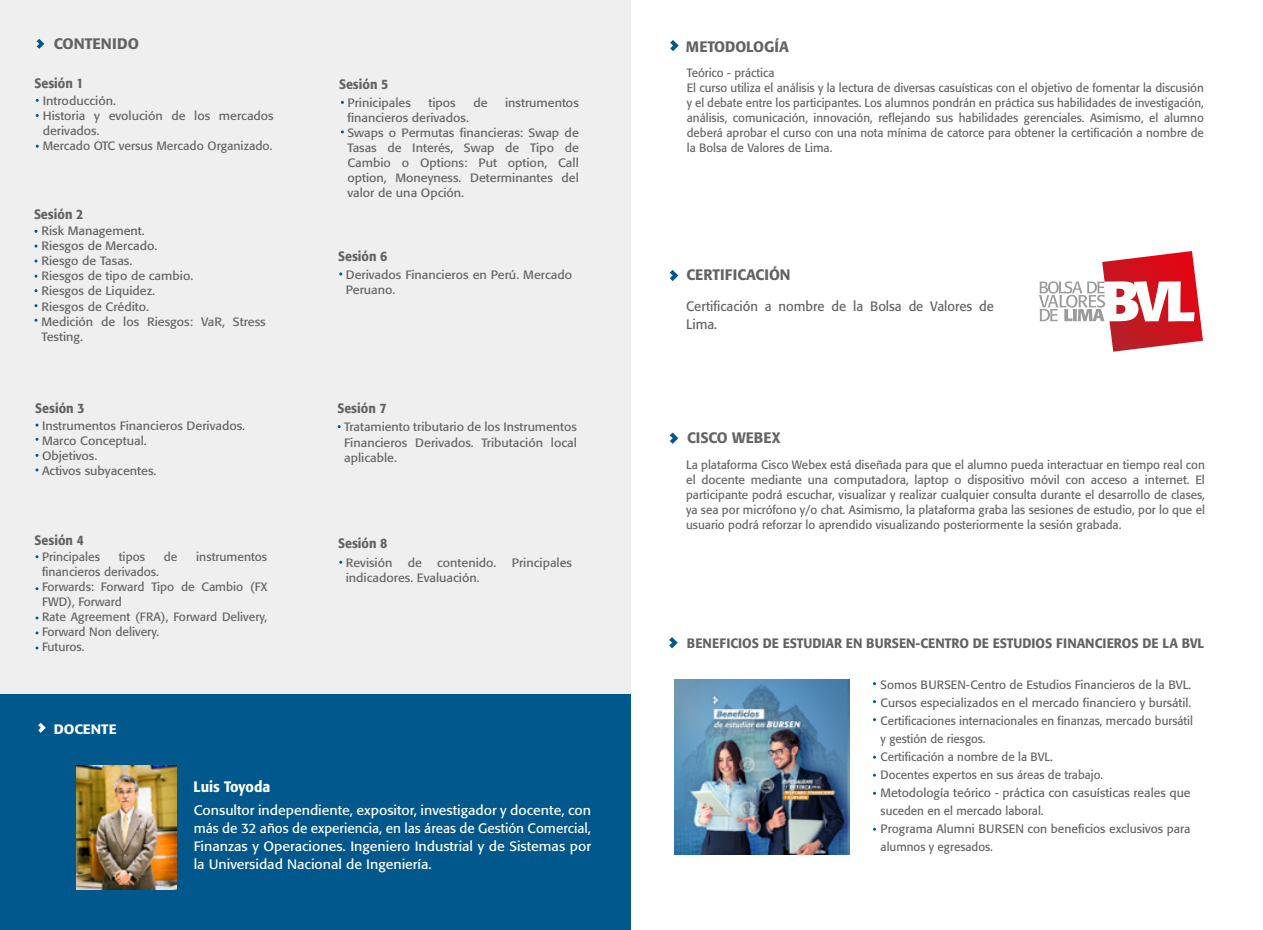
<style>
.page{position:relative;width:1263px;height:930px;background:#fff}
.page>*{position:absolute;margin:0;border:0;box-sizing:border-box;transform-origin:0 0}
.t1{font:500 15px "Formata";color:#636262}
.t2{font:500 15px "Formata";color:#fff;scale:.93 1}
.t3{font:500 15px "Formata";color:#656564}
.t4{font:500 15px "Formata";color:#626262}
.t5{font:13.5px/18px "Formata";color:#fff;text-align:justify;scale:1.05 1}
.t6{font:500 13.5px "Formata";color:#636262;scale:.95 1}
.t7{font:500 13.5px "Formata";color:#626262;scale:.92 1}
.t8{font:13.5px/18px "Formata";color:#656564}
.t9{font:500 13.5px "Formata";color:#fff;scale:1.05 1}
.t10{font:12px/15px "Formata";color:#656564}
.t11{font:12px/15px "Formata";color:#656564;scale:1.05 1}
.t12{font:12px/15px "Formata";color:#656564;text-align:justify;scale:1.04 1}
.t13{font:12px/15px "Formata";color:#626262;scale:1.05 1}
</style>
<div class="page">
<div style="left:0;top:0;width:630px;height:929px;background:#efefef"></div>
<svg style="left:37px;top:39px;width:7px;height:10px"></svg>
<svg style="left:34px;top:230px;width:4px;height:3px"></svg>
<svg style="left:34px;top:289px;width:4px;height:3px"></svg>
<svg style="left:34px;top:304px;width:4px;height:3px"></svg>
<div style="left:0;top:693px;width:630px;height:236px;background:#00588c"></div>
<svg style="left:38px;top:723px;width:8px;height:9px"></svg>
<img style="left:77px;top:765px;width:99px;height:123px">
<svg style="left:1039px;top:251px;width:164px;height:100px"></svg>
<svg style="left:670px;top:40px;width:9px;height:11px"></svg>
<svg style="left:670px;top:270px;width:8px;height:11px"></svg>
<svg style="left:670px;top:432px;width:8px;height:11px"></svg>
<svg style="left:669px;top:637px;width:9px;height:11px"></svg>
<img style="left:675px;top:679px;width:175px;height:174px">
<p class="t4" style="left:54px;top:34px;width:87px">CONTENIDO</p>
<p class="t7" style="left:34px;top:75px;width:55px">Sesión 1</p>
<p class="t11" style="left:43px;top:93px;width:222px">Introducción.<br>Historia y evolución de los mercados derivados.<br>Mercado OTC versus Mercado Organizado.</p>
<p class="t7" style="left:34px;top:206px;width:55px">Sesión 2</p>
<p class="t13" style="left:42px;top:223px;width:112px">Risk Management.<br>Riesgos de Mercado.</p>
<p class="t11" style="left:42px;top:253px;width:215px">Riesgo de Tasas.<br>Riesgos de tipo de cambio.<br>Riesgos de Liquidez.<br>Riesgos de Crédito.<br>Medición de los Riesgos: VaR, Stress<br>Testing.</p>
<p class="t7" style="left:35px;top:400px;width:55px">Sesión 3</p>
<p class="t11" style="left:42px;top:418px;width:195px">Instrumentos Financieros Derivados.<br>Marco Conceptual.<br>Objetivos.<br>Activos subyacentes.</p>
<p class="t7" style="left:34px;top:532px;width:55px">Sesión 4</p>
<p class="t10" style="left:42px;top:549px;width:60px">Principales</p>
<p class="t10" style="left:119px;top:549px;width:28px">tipos</p>
<p class="t10" style="left:164px;top:549px;width:15px">de</p>
<p class="t10" style="left:196px;top:549px;width:72px">instrumentos</p>
<p class="t10" style="left:42px;top:564px;width:227px">financieros derivados.<br>Forwards: Forward Tipo de Cambio (FX<br>FWD), Forward<br>Rate Agreement (FRA), Forward Delivery,<br>Forward Non delivery.<br>Futuros.</p>
<p class="t9" style="left:54px;top:720px;width:61px">DOCENTE</p>
<p class="t2" style="left:194px;top:776px;width:84px">Luis Toyoda</p>
<p class="t7" style="left:339px;top:76px;width:55px">Sesión 5</p>
<p class="t11" style="left:347px;top:95px;width:62px">Prinicipales</p>
<p class="t11" style="left:428px;top:95px;width:27px">tipos</p>
<p class="t11" style="left:473px;top:95px;width:15px">de</p>
<p class="t11" style="left:505px;top:95px;width:72px">instrumentos</p>
<p class="t11" style="left:347px;top:110px;width:222px">financieros derivados.<br>Swaps o Permutas financieras: Swap de<br>Tasas de Interés, Swap de Tipo de<br>Cambio o Options: Put option, Call option, Moneyness. Determinantes del valor de una Opción.</p>
<p class="t7" style="left:338px;top:248px;width:55px">Sesión 6</p>
<p class="t11" style="left:346px;top:267px;width:217px">Derivados Financieros en Perú. Mercado<br>Peruano.</p>
<p class="t7" style="left:337px;top:399px;width:55px">Sesión 7</p>
<p class="t12" style="left:344px;top:419px;width:225px">Tratamiento tributario de los Instrumentos Financieros Derivados. Tributación local aplicable.</p>
<p class="t7" style="left:338px;top:534px;width:55px">Sesión 8</p>
<p class="t11" style="left:346px;top:555px;width:46px">Revisión</p>
<p class="t11" style="left:408px;top:555px;width:15px">de</p>
<p class="t11" style="left:437px;top:555px;width:58px">contenido.</p>
<p class="t11" style="left:512px;top:555px;width:59px">Principales</p>
<p class="t11" style="left:346px;top:570px;width:129px">indicadores. Evaluación.</p>
<p class="t5" style="left:194px;top:800px;width:380px">Consultor independiente, expositor, investigador y docente, con más de 32 años de experiencia, en las áreas de Gestión Comercial, Finanzas y Operaciones. Ingeniero Industrial y de Sistemas por la Universidad Nacional de Ingeniería.</p>
<p class="t1" style="left:686px;top:37px;width:104px">METODOLOGÍA</p>
<p class="t10" style="left:687px;top:65px;width:519px">Teórico - práctica<br>El curso utiliza el análisis y la lectura de diversas casuísticas con el objetivo de fomentar la discusión y el debate entre los participantes. Los alumnos pondrán en práctica sus habilidades de investigación, análisis, comunicación, innovación, reflejando sus habilidades gerenciales. Asimismo, el alumno deberá aprobar el curso con una nota mínima de catorce para obtener la certificación a nombre de la Bolsa de Valores de Lima.</p>
<p class="t1" style="left:686px;top:266px;width:106px">CERTIFICACIÓN</p>
<p class="t8" style="left:686px;top:297px;width:309px">Certificación a nombre de la Bolsa de Valores de<br>Lima.</p>
<p class="t3" style="left:687px;top:428px;width:95px">CISCO WEBEX</p>
<p class="t10" style="left:686px;top:457px;width:520px;text-align:justify">La plataforma Cisco Webex está diseñada para que el alumno pueda interactuar en tiempo real con el docente mediante una computadora, laptop o dispositivo móvil con acceso a internet. El participante podrá escuchar, visualizar y realizar cualquier consulta durante el desarrollo de clases, ya sea por micrófono y/o chat. Asimismo, la plataforma graba las sesiones de estudio, por lo que el usuario podrá reforzar lo aprendido visualizando posteriormente la sesión grabada.</p>
<p class="t6" style="left:687px;top:634px;width:546px">BENEFICIOS DE ESTUDIAR EN BURSEN-CENTRO DE ESTUDIOS FINANCIEROS DE LA BVL</p>
<p class="t10" style="left:881px;top:675px;width:314px;line-height:18px">Somos BURSEN-Centro de Estudios Financieros de la BVL.<br>Cursos especializados en el mercado financiero y bursátil.<br>Certificaciones internacionales en finanzas, mercado bursátil y gestión de riesgos.<br>Certificación a nombre de la BVL.<br>Docentes expertos en sus áreas de trabajo.<br>Metodología teórico - práctica con casuísticas reales que suceden en el mercado laboral.<br>Programa Alumni BURSEN con beneficios exclusivos para alumnos y egresados.</p>
</div>
